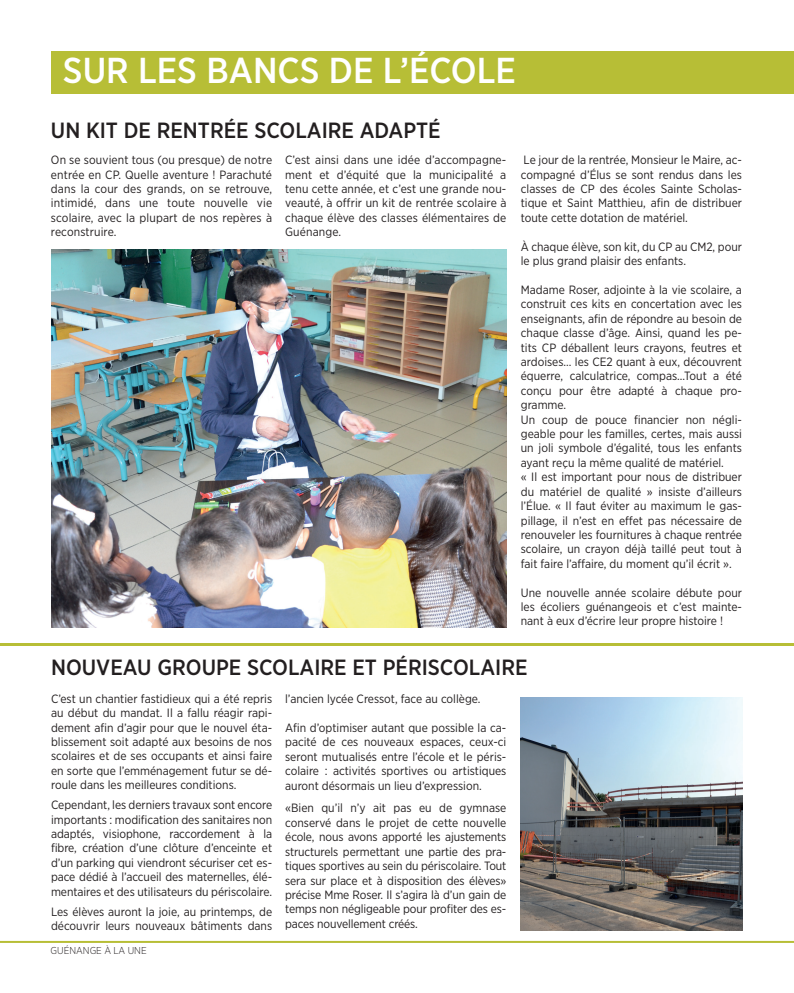
<style>
.page{position:relative;width:794px;height:993px;background:#fff}
.page>*{position:absolute;margin:0;border:0;box-sizing:border-box;transform-origin:0 0}
.t1{font:500 36px "Gotham Narrow";color:#fff}
.t2{font:500 22px "Gotham Narrow";color:#231f20}
.t3{font:12px/14.4px "Gotham Narrow";color:#231f20;text-align:justify}
.t4{font:300 10px "Gotham Narrow";color:#231f20}
</style>
<div class="page">
<div style="left:51px;top:51px;width:743px;height:42px;background:#b7be36"></div>
<hr style="left:0;top:642px;width:794px;height:3px;background:#b7be36">
<img style="left:51px;top:249px;width:455px;height:377px">
<hr style="left:0;top:940px;width:794px;height:2px;background:#b7be36">
<img style="left:521px;top:697px;width:221px;height:233px">
<h1 class="t1" style="left:63px;top:47px;width:454px">SUR LES BANCS DE L’ÉCOLE</h1>
<h2 class="t2" style="left:51px;top:116px;width:391px">UN KIT DE RENTRÉE SCOLAIRE ADAPTÉ</h2>
<p class="t3" style="left:51px;top:152px;width:223px">On se souvient tous (ou presque) de notre entrée en CP. Quelle aventure ! Parachuté dans la cour des grands, on se retrouve, intimidé, dans une toute nouvelle vie scolaire, avec la plupart de nos repères à reconstruire.</p>
<p class="t3" style="left:285px;top:152px;width:223px">C’est ainsi dans une idée d’accompagne&shy;ment et d’équité que la municipalité a tenu cette année, et c’est une grande nou&shy;veauté, à offrir un kit de rentrée scolaire à chaque élève des classes élémentaires de Guénange.</p>
<p class="t3" style="left:521px;top:152px;width:223px">Le jour de la rentrée, Monsieur le Maire, ac&shy;compagné d’Élus se sont rendus dans les classes de CP des écoles Sainte Scholas&shy;tique et Saint Matthieu, afin de distribuer toute cette dotation de matériel.</p>
<p class="t3" style="left:521px;top:239px;width:223px">À chaque élève, son kit, du CP au CM2, pour le plus grand plaisir des enfants.</p>
<p class="t3" style="left:521px;top:282px;width:223px;text-align:left">Madame Roser, adjointe à la vie scolaire, a construit ces kits en concertation avec les enseignants, afin de répondre au besoin de chaque classe d’âge. Ainsi, quand les pe&shy;tits CP déballent leurs crayons, feutres et ardoises… les CE2 quant à eux, découvrent équerre, calculatrice, compas...Tout a été conçu pour être adapté à chaque pro&shy;gramme.<br>Un coup de pouce financier non négli&shy;geable pour les familles, certes, mais aussi un joli symbole d’égalité, tous les enfants ayant reçu la même qualité de matériel.<br>« Il est important pour nous de distribuer du matériel de qualité » insiste d’ailleurs l’Élue. « Il faut éviter au maximum le gas&shy;pillage, il n’est en effet pas nécessaire de renouveler les fournitures à chaque rentrée scolaire, un crayon déjà taillé peut tout à fait faire l’affaire, du moment qu’il écrit ».</p>
<p class="t3" style="left:521px;top:584px;width:223px">Une nouvelle année scolaire débute pour les écoliers guénangeois et c’est mainte&shy;nant à eux d’écrire leur propre histoire !</p>
<h2 class="t2" style="left:51px;top:653px;width:478px">NOUVEAU GROUPE SCOLAIRE ET PÉRISCOLAIRE</h2>
<p class="t3" style="left:51px;top:690px;width:223px">C’est un chantier fastidieux qui a été repris au début du mandat. Il a fallu réagir rapi&shy;dement afin d’agir pour que le nouvel éta&shy;blissement soit adapté aux besoins de nos scolaires et de ses occupants et ainsi faire en sorte que l’emménagement futur se dé&shy;roule dans les meilleures conditions.</p>
<p class="t3" style="left:51px;top:797px;width:223px">Cependant, les derniers travaux sont encore importants : modification des sanitaires non adaptés, visiophone, raccordement à la fibre, création d’une clôture d’enceinte et d’un parking qui viendront sécuriser cet es&shy;pace dédié à l’accueil des maternelles, élé&shy;mentaires et des utilisateurs du périscolaire.</p>
<p class="t3" style="left:51px;top:903px;width:223px">Les élèves auront la joie, au printemps, de découvrir leurs nouveaux bâtiments dans</p>
<p class="t4" style="left:51px;top:943px;width:98px">GUÉNANGE À LA UNE</p>
<p class="t3" style="left:285px;top:691px;width:197px">l’ancien lycée Cressot, face au collège.</p>
<p class="t3" style="left:285px;top:720px;width:223px">Afin d’optimiser autant que possible la ca&shy;pacité de ces nouveaux espaces, ceux-ci seront mutualisés entre l’école et le péris&shy;colaire : activités sportives ou artistiques auront désormais un lieu d’expression.</p>
<p class="t3" style="left:285px;top:800px;width:223px">«Bien qu’il n’y ait pas eu de gymnase conservé dans le projet de cette nouvelle école, nous avons apporté les ajustements structurels permettant une partie des pra&shy;tiques sportives au sein du périscolaire. Tout sera sur place et à disposition des élèves» précise Mme Roser. Il s’agira là d’un gain de temps non négligeable pour profiter des es&shy;paces nouvellement créés.</p>
</div>
